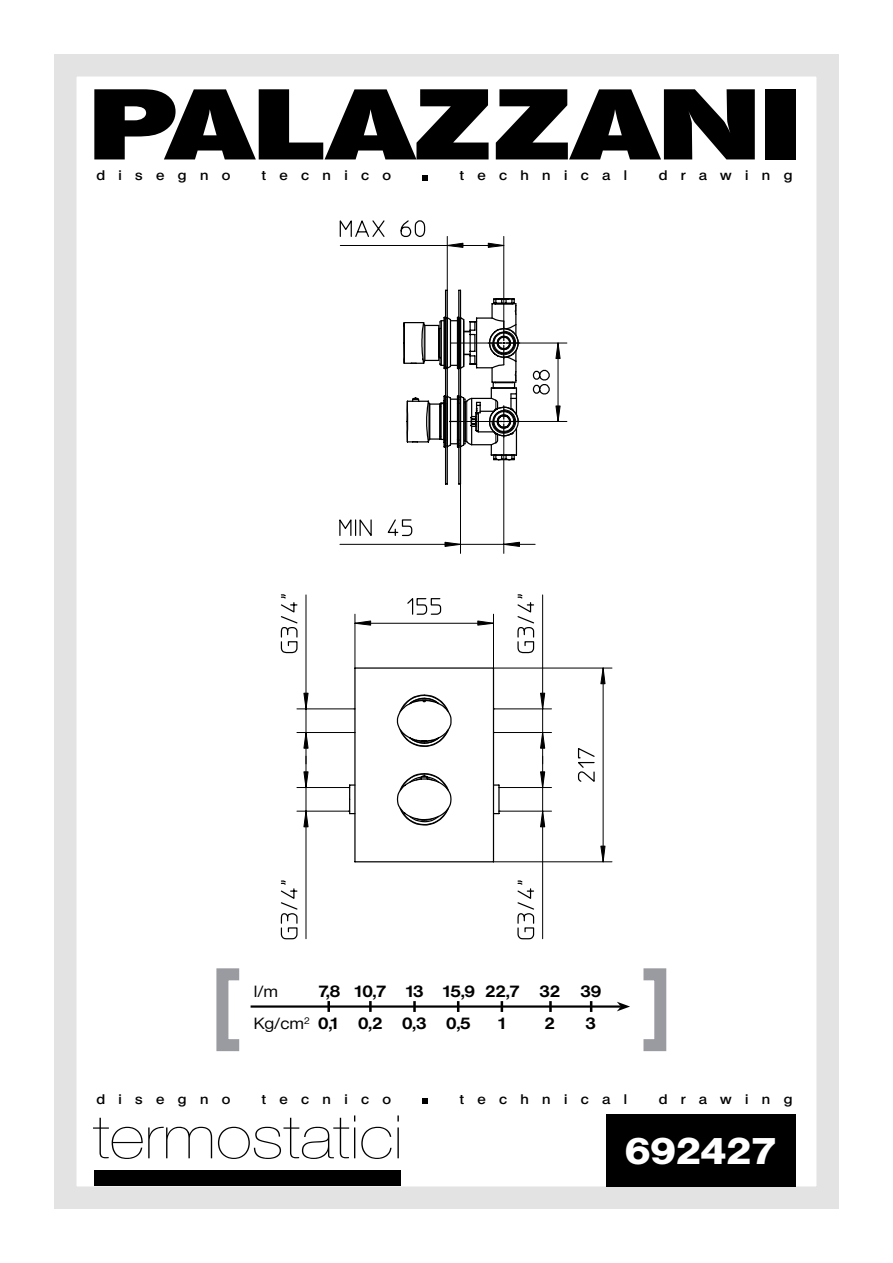
<style>
.page{position:relative;width:893px;height:1263px;background:#fff}
.page>*{position:absolute;margin:0;border:0;box-sizing:border-box;transform-origin:0 0}
.t1{font:200 60px "Helvetica Neue";color:#000;scale:1.15 1}
.t2{font:800 36px "Olympia";color:#fff;scale:1.1 1}
.t3{font:700 15.75px "Olympia";letter-spacing:-.055em;color:#000;scale:1.1 1}
.t4{font:500 15.75px "Olympia";color:#000;scale:1.1 1}
.t5{font:600 13.5px "Olympia";letter-spacing:.9em;color:#000;scale:1.1 1}
.s1{font-weight:500}
</style>
<div class="page">
<div style="left:54px;top:54px;width:785px;height:1155px;border:22px solid #e3e3e3"></div>
<svg style="left:496px;top:89px;width:259px;height:70px"></svg>
<div style="left:765px;top:89px;width:31px;height:70px;background:#000"></div>
<svg style="left:94px;top:89px;width:395px;height:70px"></svg>
<svg style="left:422px;top:175px;width:6px;height:5px"></svg>
<svg style="left:422px;top:1098px;width:6px;height:6px"></svg>
<div style="left:606px;top:1114px;width:190px;height:72px;background:#000"></div>
<div style="left:216px;top:968px;width:29px;height:83px;border:12px solid #9a9ba1"></div>
<div style="left:637px;top:968px;width:29px;height:83px;border:12px solid #9a9ba1"></div>
<div style="left:94px;top:1170px;width:307px;height:16px;background:#000"></div>
<hr style="left:251px;top:1005px;width:370px;height:3px;background:#000">
<svg style="left:617px;top:1002px;width:13px;height:9px"></svg>
<svg style="left:327px;top:1001px;width:3px;height:11px"></svg>
<svg style="left:413px;top:1001px;width:3px;height:11px"></svg>
<svg style="left:457px;top:1001px;width:2px;height:11px"></svg>
<svg style="left:501px;top:1001px;width:2px;height:11px"></svg>
<svg style="left:549px;top:1001px;width:3px;height:11px"></svg>
<svg style="left:369px;top:1001px;width:3px;height:11px"></svg>
<svg style="left:590px;top:1001px;width:2px;height:11px"></svg>
<hr style="left:558px;top:343px;width:1px;height:78px;background:#000">
<hr style="left:450px;top:343px;width:117px;height:1px;background:#000">
<hr style="left:450px;top:421px;width:117px;height:1px;background:#000">
<svg style="left:556px;top:343px;width:4px;height:16px"></svg>
<svg style="left:556px;top:406px;width:4px;height:15px"></svg>
<svg style="left:532px;top:369px;width:18px;height:26px"></svg>
<hr style="left:504px;top:544px;width:31px;height:1px;background:#000">
<hr style="left:460px;top:544px;width:44px;height:1px;background:#000">
<hr style="left:340px;top:544px;width:120px;height:1px;background:#000">
<hr style="left:460px;top:484px;width:1px;height:69px;background:#000">
<hr style="left:503px;top:437px;width:1px;height:116px;background:#000">
<svg style="left:445px;top:542px;width:15px;height:5px"></svg>
<svg style="left:504px;top:542px;width:16px;height:5px"></svg>
<svg style="left:339px;top:519px;width:74px;height:18px"></svg>
<svg style="left:339px;top:220px;width:181px;height:265px"></svg>
<hr style="left:306px;top:811px;width:1px;height:128px;background:#000">
<hr style="left:306px;top:756px;width:1px;height:31px;background:#000">
<hr style="left:297px;top:787px;width:53px;height:1px;background:#000">
<hr style="left:297px;top:811px;width:53px;height:1px;background:#000">
<svg style="left:304px;top:772px;width:4px;height:55px"></svg>
<svg style="left:280px;top:880px;width:18px;height:60px"></svg>
<hr style="left:542px;top:756px;width:1px;height:31px;background:#000">
<hr style="left:542px;top:811px;width:1px;height:128px;background:#000">
<hr style="left:499px;top:811px;width:52px;height:1px;background:#000">
<hr style="left:499px;top:787px;width:52px;height:1px;background:#000">
<svg style="left:540px;top:772px;width:5px;height:55px"></svg>
<svg style="left:517px;top:880px;width:18px;height:60px"></svg>
<hr style="left:542px;top:595px;width:1px;height:114px;background:#000">
<hr style="left:542px;top:732px;width:1px;height:32px;background:#000">
<hr style="left:493px;top:732px;width:58px;height:1px;background:#000">
<hr style="left:493px;top:709px;width:58px;height:1px;background:#000">
<svg style="left:540px;top:693px;width:5px;height:55px"></svg>
<svg style="left:517px;top:594px;width:18px;height:60px"></svg>
<hr style="left:306px;top:595px;width:1px;height:114px;background:#000">
<hr style="left:306px;top:732px;width:1px;height:32px;background:#000">
<hr style="left:297px;top:732px;width:58px;height:1px;background:#000">
<hr style="left:297px;top:709px;width:58px;height:1px;background:#000">
<svg style="left:304px;top:693px;width:4px;height:55px"></svg>
<svg style="left:280px;top:594px;width:18px;height:60px"></svg>
<hr style="left:603px;top:668px;width:1px;height:194px;background:#000">
<hr style="left:493px;top:668px;width:119px;height:1px;background:#000">
<hr style="left:493px;top:861px;width:119px;height:1px;background:#000">
<svg style="left:601px;top:668px;width:4px;height:16px"></svg>
<svg style="left:601px;top:846px;width:4px;height:16px"></svg>
<svg style="left:577px;top:748px;width:18px;height:34px"></svg>
<svg style="left:348px;top:598px;width:152px;height:265px"></svg>
<p class="t5" style="left:96px;top:168px;width:123px">disegno</p>
<p class="t5" style="left:262px;top:168px;width:119px">tecnico</p>
<p class="t5" style="left:460px;top:168px;width:154px">technical</p>
<p class="t5" style="left:659px;top:168px;width:123px">drawing</p>
<p class="t4" style="left:254px;top:982px;width:24px">l/m</p>
<p class="t3" style="left:318px;top:982px;width:221px">7,8 10,7 13 15,9 22,7 32</p>
<p class="t3" style="left:580px;top:982px;width:21px">39</p>
<p class="t3" style="left:254px;top:1014px;width:199px"><span class="s1">Kg/cm</span><sup>2</sup> 0,1 0,2 0,3 0,5</p>
<p class="t3" style="left:497px;top:1014px;width:11px">1</p>
<p class="t3" style="left:545px;top:1014px;width:11px">2</p>
<p class="t3" style="left:586px;top:1014px;width:11px">3</p>
<p class="t5" style="left:96px;top:1091px;width:123px">disegno</p>
<p class="t5" style="left:262px;top:1091px;width:119px">tecnico</p>
<p class="t5" style="left:460px;top:1091px;width:154px">technical</p>
<p class="t5" style="left:659px;top:1091px;width:123px">drawing</p>
<h1 class="t1" style="left:93px;top:1102px;width:270px">termostatici</h1>
<h2 class="t2" style="left:625px;top:1130px;width:139px">692427</h2>
</div>
